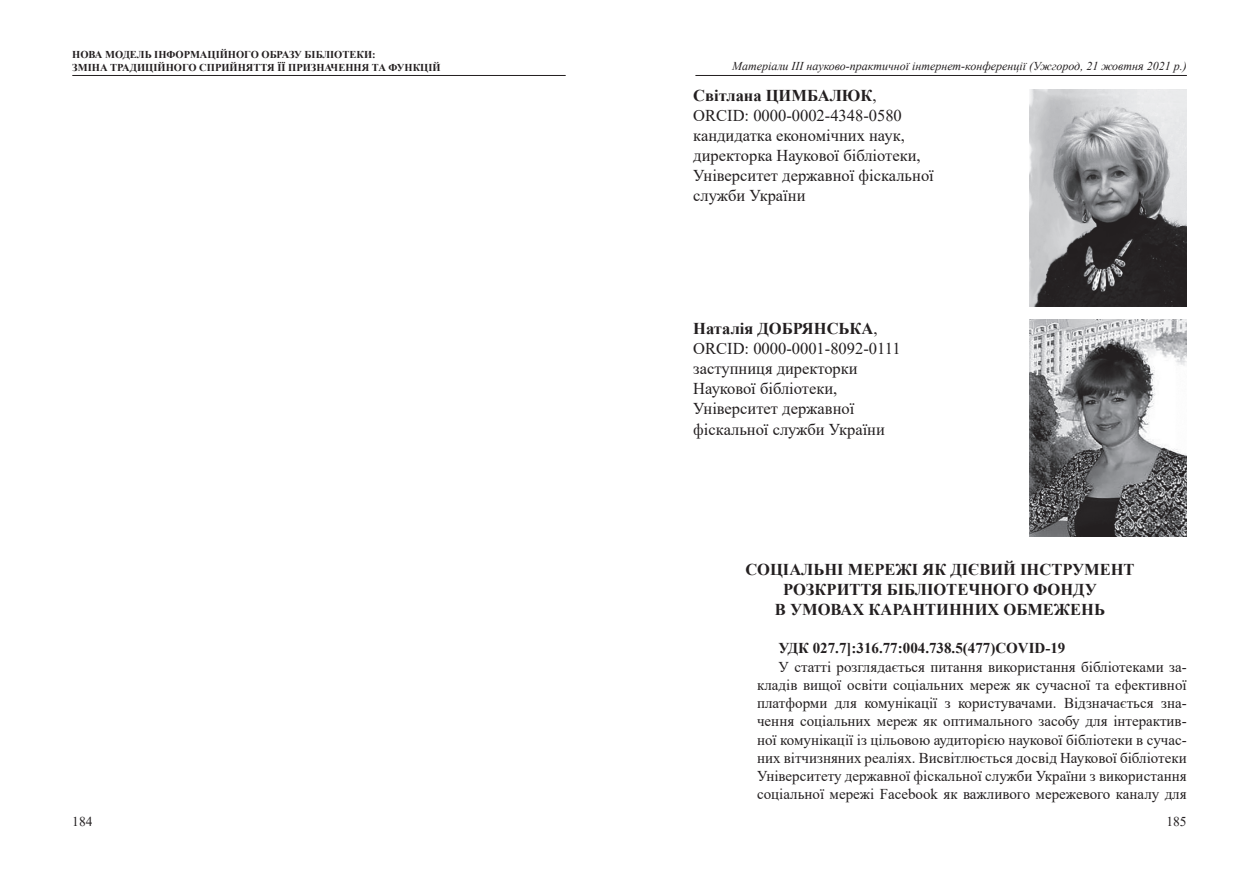
<style>
.page{position:relative;width:1259px;height:876px;background:#fff}
.page>*{position:absolute;margin:0;border:0;box-sizing:border-box;transform-origin:0 0}
.t1{font:16.5px/20.1px "Times New Roman";color:#231f20}
.t2{font:700 16.5px/20.1px "Times New Roman";color:#231f20;text-align:center}
.t3{font:15px/18.3px "Times New Roman";color:#231f20;text-align:justify}
.t4{font:700 15px "Times New Roman";color:#231f20}
.t5{font:13.5px "Times New Roman";color:#231f20}
.t6{font:italic 12px "Times New Roman";color:#231f20}
.t7{font:700 10.5px/13.5px "Times New Roman";color:#231f20}
.s1{font-weight:700}
</style>
<div class="page">
<hr style="left:72px;top:75px;width:494px;height:1px;background:#231f20">
<hr style="left:695px;top:75px;width:492px;height:1px;background:#231f20">
<img style="left:1029px;top:89px;width:158px;height:217px">
<img style="left:1029px;top:320px;width:157px;height:216px">
<p class="t7" style="left:72px;top:47px;width:370px">НОВА МОДЕЛЬ ІНФОРМАЦІЙНОГО ОБРАЗУ БІБЛІОТЕКИ:<br>ЗМІНА ТРАДИЦІЙНОГО СПРИЙНЯТТЯ ЇЇ ПРИЗНАЧЕННЯ ТА ФУНКЦІЙ</p>
<p class="t6" style="left:732px;top:57px;width:456px">Матеріали III науково-практичної інтернет-конференції (Ужгород, 21 жовтня 2021 р.)</p>
<p class="t1" style="left:693px;top:85px;width:242px"><span class="s1">Світлана ЦИМБАЛЮК</span>,<br>ORCID: 0000-0002-4348-0580 кандидатка економічних наук, директорка Наукової бібліотеки,<br>Університет державної фіскальної служби України</p>
<p class="t1" style="left:693px;top:318px;width:209px"><span class="s1">Наталія ДОБРЯНСЬКА</span>,<br>ORCID: 0000-0001-8092-0111 заступниця директорки<br>Наукової бібліотеки,<br>Університет державної фіскальної служби України</p>
<p class="t2" style="left:745px;top:559px;width:391px">СОЦІАЛЬНІ МЕРЕЖІ ЯК ДІЄВИЙ ІНСТРУМЕНТ<br>РОЗКРИТТЯ БІБЛІОТЕЧНОГО ФОНДУ<br>В УМОВАХ КАРАНТИННИХ ОБМЕЖЕНЬ</p>
<p class="t4" style="left:778px;top:637px;width:288px">УДК 027.7]:316.77:004.738.5(477)COVID-19</p>
<p class="t3" style="left:757px;top:657px;width:431px;text-indent:21px">У статті розглядається питання використання бібліотеками за&shy;кладів вищої освіти соціальних мереж як сучасної та ефективної платформи для комунікації з користувачами. Відзначається зна&shy;чення соціальних мереж як оптимального засобу для інтерактив&shy;ної комунікації із цільовою аудиторією наукової бібліотеки в сучас&shy;них вітчизняних реаліях. Висвітлюється досвід Наукової бібліотеки Університету державної фіскальної служби України з використання соціальної мережі Facebook як важливого мережевого каналу для</p>
<p class="t5" style="left:72px;top:812px;width:22px">184</p>
<p class="t5" style="left:1166px;top:812px;width:22px">185</p>
</div>
